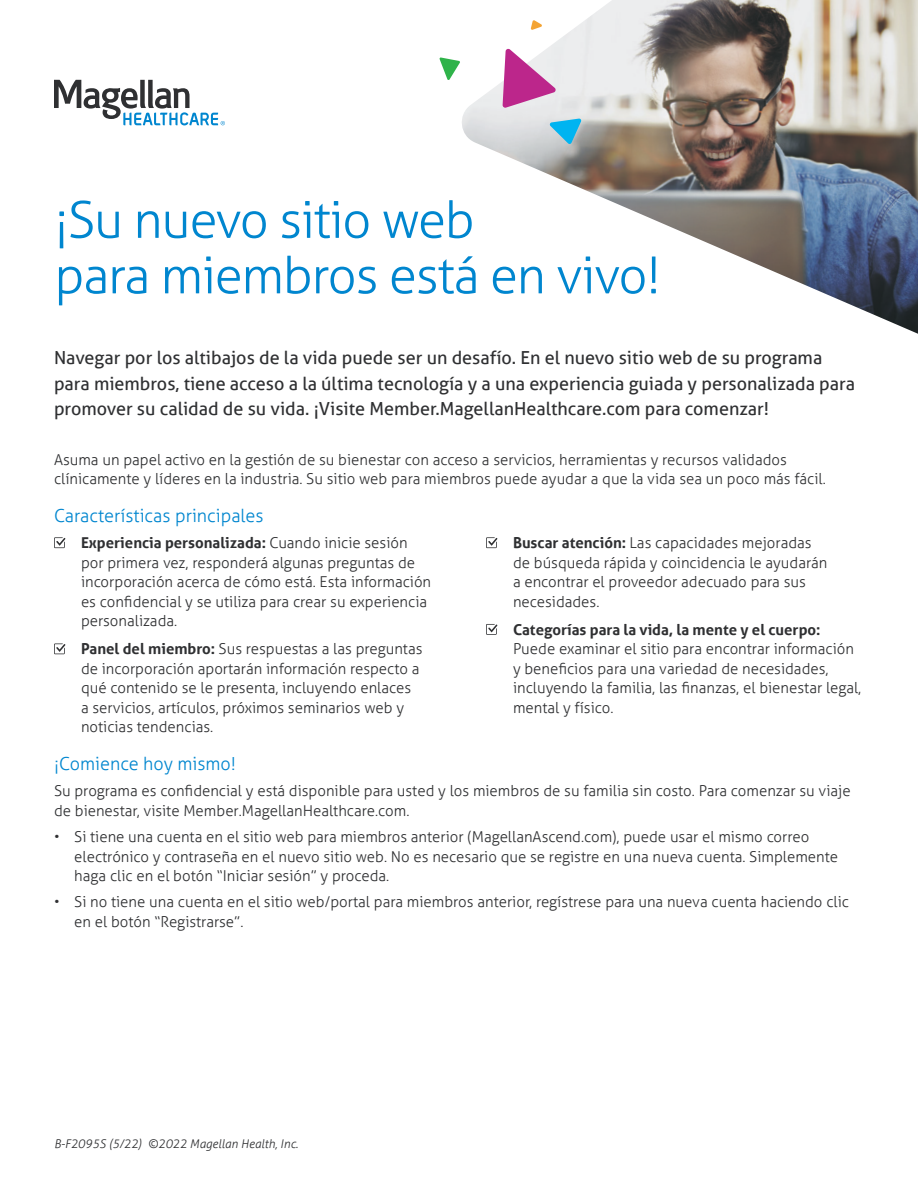
<style>
.page{position:relative;width:918px;height:1188px;background:#fff}
.page>*{position:absolute;margin:0;border:0;box-sizing:border-box;transform-origin:0 0}
.Headline_small{font:300 51px/55.5px "Aller";letter-spacing:-.025em;color:#0086cf}
.Intro_text{font:18px/25.5px "Aller";color:#2f3032}
.Subhead{font:300 18px "Aller";color:#0086cf}
.Checkbox_bullets{font:300 15px/19.5px "Aller";color:#2f3032}
.Body_copy{font:300 15px/19.5px "Aller";color:#2f3032}
.Body_copy_before_bul{font:300 15px/19.5px "Aller";color:#2f3032}
.Footer_URL{font:italic 300 12px "Aller";color:#2f3032}
.s1{font-weight:700}
</style>
<div class="page">
<svg style="left:54px;top:80px;width:171px;height:45px"></svg>
<img style="left:462px;top:0;width:456px;height:334px">
<svg style="left:503px;top:48px;width:53px;height:60px;background:#d383ba"></svg>
<svg style="left:549px;top:118px;width:33px;height:26px"></svg>
<svg style="left:439px;top:57px;width:21px;height:23px"></svg>
<svg style="left:531px;top:20px;width:11px;height:10px"></svg>
<svg style="left:54px;top:537px;width:11px;height:11px"></svg>
<svg style="left:54px;top:643px;width:11px;height:11px"></svg>
<svg style="left:486px;top:537px;width:11px;height:11px"></svg>
<svg style="left:486px;top:624px;width:11px;height:11px"></svg>
<p class="Headline_small" style="left:54px;top:192px;width:608px">¡Su nuevo sitio web<br>para miembros está en vivo!</p>
<p class="Intro_text" style="left:54px;top:345px;width:803px">Navegar por los altibajos de la vida puede ser un desafío. En el nuevo sitio web de su programa para miembros, tiene acceso a la última tecnología y a una experiencia guiada y personalizada para promover su calidad de su vida. ¡Visite Member.MagellanHealthcare.com para comenzar!</p>
<p class="Body_copy" style="left:54px;top:450px;width:773px">Asuma un papel activo en la gestión de su bienestar con acceso a servicios, herramientas y recursos validados clínicamente y líderes en la industria. Su sitio web para miembros puede ayudar a que la vida sea un poco más fácil.</p>
<p class="Subhead" style="left:54px;top:505px;width:211px">Características principales</p>
<p class="Checkbox_bullets" style="left:81px;top:533px;width:352px"><span class="s1">Experiencia personalizada:</span> Cuando inicie sesión por primera vez, responderá algunas preguntas de incorporación acerca de cómo está. Esta información es confidencial y se utiliza para crear su experiencia personalizada.</p>
<p class="Checkbox_bullets" style="left:81px;top:639px;width:343px"><span class="s1">Panel del miembro:</span> Sus respuestas a las preguntas de incorporación aportarán información respecto a qué contenido se le presenta, incluyendo enlaces a servicios, artículos, próximos seminarios web y noticias tendencias.</p>
<p class="Checkbox_bullets" style="left:513px;top:533px;width:316px"><span class="s1">Buscar atención:</span> Las capacidades mejoradas de búsqueda rápida y coincidencia le ayudarán a encontrar el proveedor adecuado para sus necesidades.</p>
<p class="Checkbox_bullets" style="left:513px;top:620px;width:350px"><span class="s1">Categorías para la vida, la mente y el cuerpo:<br></span>Puede examinar el sitio para encontrar información y beneficios para una variedad de necesidades, incluyendo la familia, las finanzas, el bienestar legal, mental y físico.</p>
<p class="Subhead" style="left:54px;top:753px;width:184px">¡Comience hoy mismo!</p>
<p class="Body_copy_before_bul" style="left:54px;top:781px;width:798px">Su programa es confidencial y está disponible para usted y los miembros de su familia sin costo. Para comenzar su viaje de bienestar, visite Member.MagellanHealthcare.com.</p>
<p class="Checkbox_bullets" style="left:74px;top:827px;width:765px;text-indent:-20px">• Si tiene una cuenta en el sitio web para miembros anterior (MagellanAscend.com), puede usar el mismo correo electrónico y contraseña en el nuevo sitio web. No es necesario que se registre en una nueva cuenta. Simplemente haga clic en el botón “Iniciar sesión” y proceda.</p>
<p class="Checkbox_bullets" style="left:74px;top:892px;width:776px;text-indent:-20px">• Si no tiene una cuenta en el sitio web/portal para miembros anterior, regístrese para una nueva cuenta haciendo clic en el botón “Registrarse”.</p>
<p class="Footer_URL" style="left:54px;top:1136px;width:246px">B-F2095S (5/22) ©2022 Magellan Health, Inc.</p>
</div>
